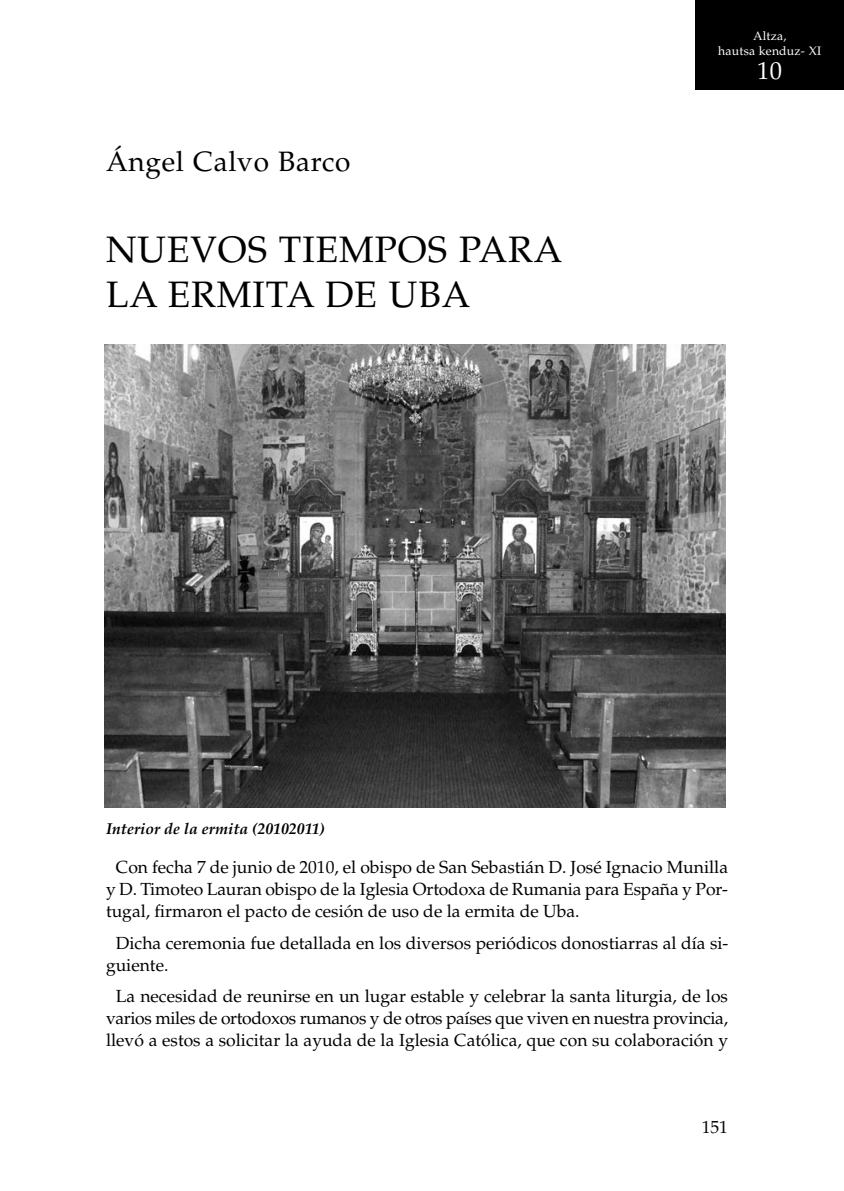
<style>
.page{position:relative;width:844px;height:1191px;background:#fff}
.page>*{position:absolute;margin:0;border:0;box-sizing:border-box;transform-origin:0 0}
.t1{font:36.75px/44.6px "Palatino";letter-spacing:.025em;color:#000}
.t2{font:28px "Palatino";letter-spacing:.025em;color:#000}
.t3{font:24.5px "Palatino";color:#fff}
.t4{font:17.5px/21.9px "Palatino";color:#000;text-align:justify}
.t5{font:italic 700 15.75px "Palatino";color:#000}
.t6{font:12.25px/14.9px "Palatino";letter-spacing:.015em;color:#fff;text-align:center}
</style>
<div class="page">
<div style="left:694px;top:0;width:149px;height:89px;background:#000"></div>
<img style="left:104px;top:345px;width:621px;height:462px">
<h2 class="t2" style="left:106px;top:151px;width:246px">Ángel Calvo Barco</h2>
<h1 class="t1" style="left:106px;top:231px;width:458px">NUEVOS TIEMPOS PARA<br>LA ERMITA DE UBA</h1>
<p class="t6" style="left:718px;top:30px;width:104px">Altza,<br>hautsa kenduz- XI</p>
<h3 class="t3" style="left:757px;top:61px;width:26px">10</h3>
<p class="t5" style="left:106px;top:823px;width:220px">Interior de la ermita (20102011)</p>
<p class="t4" style="left:106px;top:858px;width:623px;text-indent:10px">Con fecha 7 de junio de 2010, el obispo de San Sebastián D. José Ignacio Munilla y D. Timoteo Lauran obispo de la Iglesia Ortodoxa de Rumania para España y Por&shy;tugal, firmaron el pacto de cesión de uso de la ermita de Uba.</p>
<p class="t4" style="left:106px;top:933px;width:623px;text-indent:10px">Dicha ceremonia fue detallada en los diversos periódicos donostiarras al día si&shy;guiente.</p>
<p class="t4" style="left:106px;top:987px;width:623px;text-align:center">La necesidad de reunirse en un lugar estable y celebrar la santa liturgia, de los varios miles de ortodoxos rumanos y de otros países que viven en nuestra provincia, llevó a estos a solicitar la ayuda de la Iglesia Católica, que con su colaboración y</p>
<p class="t4" style="left:701px;top:1117px;width:28px">151</p>
</div>
